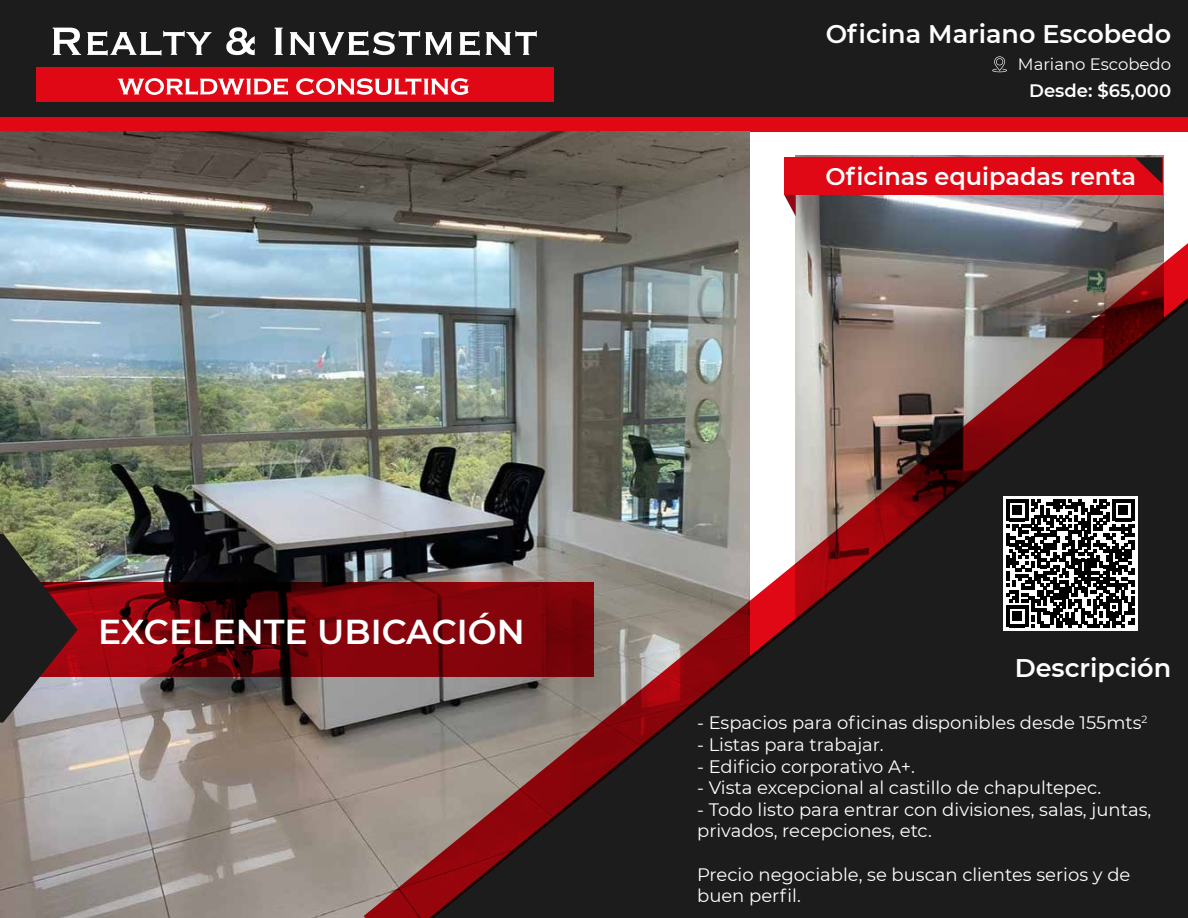
<style>
.page{position:relative;width:1188px;height:918px;background:#fff}
.page>*{position:absolute;margin:0;border:0;box-sizing:border-box;transform-origin:0 0}
.t1{font:600 34.5px "Montserrat";color:#fff}
.t2{font:600 25.5px "Montserrat";color:#fff}
.t3{font:600 24px "Montserrat";color:#fff}
.t4{font:18px/21.6px "Montserrat";color:#fff}
.t5{font:600 18px "Montserrat";color:#fff}
.t6{font:16.5px "Montserrat";color:#fff}
</style>
<div class="page">
<div style="left:0;top:0;width:1188px;height:117px;background:#1c1c1c"></div>
<div style="left:0;top:117px;width:1188px;height:14px;background:#e00814"></div>
<div style="left:36px;top:67px;width:518px;height:35px;background:#e00814"></div>
<svg style="left:118px;top:78px;width:170px;height:17px"></svg>
<svg style="left:296px;top:78px;width:173px;height:17px"></svg>
<svg style="left:53px;top:28px;width:28px;height:27px"></svg>
<svg style="left:87px;top:31px;width:124px;height:25px"></svg>
<svg style="left:226px;top:27px;width:29px;height:28px"></svg>
<svg style="left:275px;top:28px;width:8px;height:27px"></svg>
<svg style="left:290px;top:31px;width:162px;height:25px"></svg>
<svg style="left:459px;top:31px;width:21px;height:25px"></svg>
<svg style="left:486px;top:31px;width:51px;height:24px"></svg>
<img style="left:0;top:131px;width:750px;height:787px">
<img style="left:796px;top:156px;width:367px;height:64px">
<img style="left:364px;top:220px;width:824px;height:698px">
<div style="left:784px;top:158px;width:378px;height:37px;background:#e00814"></div>
<svg style="left:1135px;top:158px;width:27px;height:26px"></svg>
<svg style="left:784px;top:195px;width:12px;height:21px"></svg>
<svg style="left:78px;top:583px;width:516px;height:94px;background:#75030a"></svg>
<svg style="left:0;top:533px;width:78px;height:190px;background:#574742"></svg>
<svg style="left:992px;top:56px;width:15px;height:16px"></svg>
<div style="left:1003px;top:496px;width:135px;height:135px;background:#fff"></div>
<svg style="left:1006px;top:499px;width:128px;height:128px"></svg>
<h1 class="t1" style="left:98px;top:607px;width:428px">EXCELENTE UBICACIÓN</h1>
<h2 class="t2" style="left:826px;top:16px;width:347px">Oficina Mariano Escobedo</h2>
<p class="t6" style="left:1018px;top:53px;width:155px">Mariano Escobedo</p>
<p class="t5" style="left:1029px;top:78px;width:143px">Desde: $65,000</p>
<h3 class="t3" style="left:826px;top:159px;width:312px">Oficinas equipadas renta</h3>
<h2 class="t2" style="left:1015px;top:650px;width:158px">Descripción</h2>
<p class="t4" style="left:697px;top:712px;width:452px">- Espacios para oficinas disponibles desde 155mts<sup>2</sup></p>
<p class="t4" style="left:697px;top:733px;width:188px">- Listas para trabajar.</p>
<p class="t4" style="left:697px;top:755px;width:219px">- Edificio corporativo A+.</p>
<p class="t4" style="left:697px;top:776px;width:406px">- Vista excepcional al castillo de chapultepec.</p>
<p class="t4" style="left:697px;top:798px;width:456px">- Todo listo para entrar con divisiones, salas, juntas, privados, recepciones, etc.</p>
<p class="t4" style="left:697px;top:863px;width:435px">Precio negociable, se buscan clientes serios y de buen perfil.</p>
</div>
